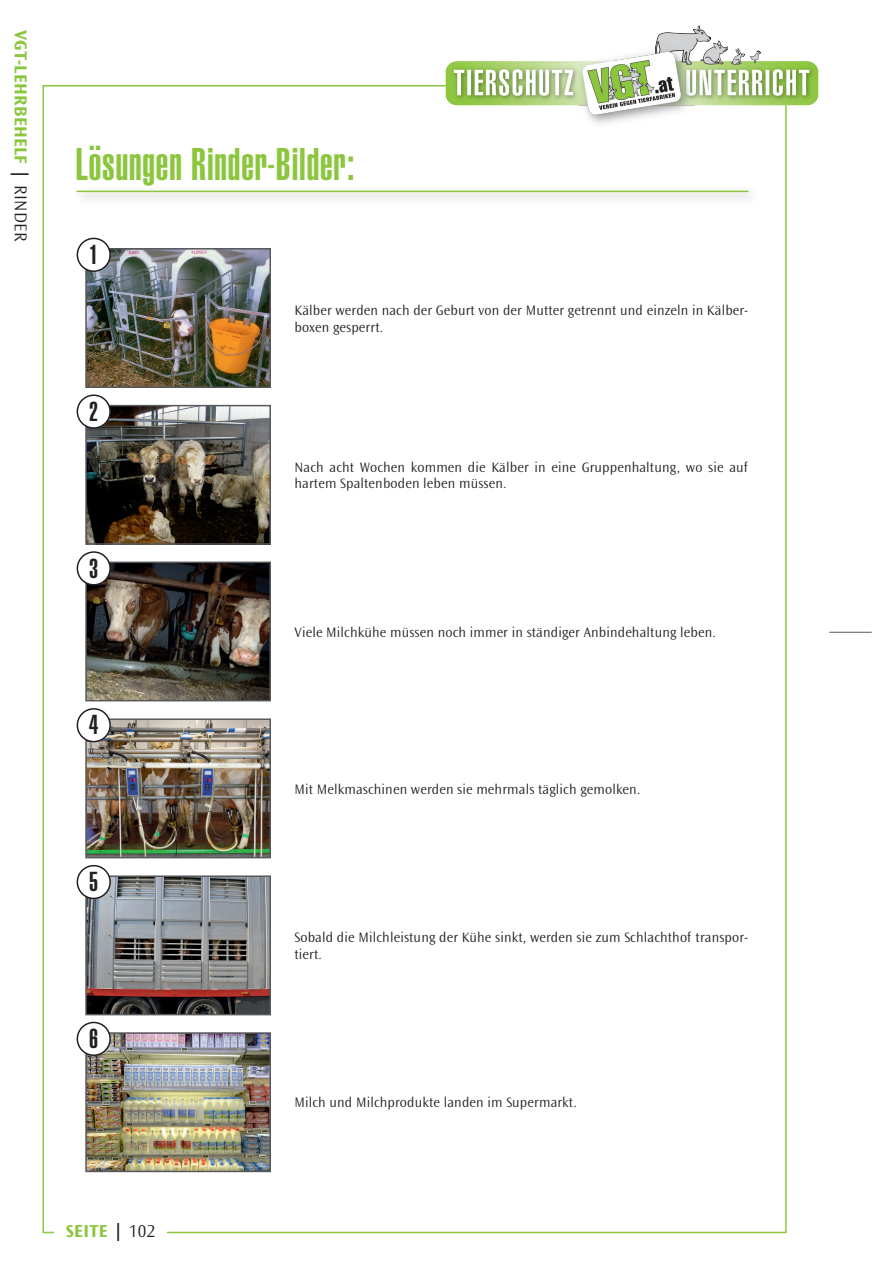
<style>
.page{position:relative;width:893px;height:1263px;background:#fff}
.page>*{position:absolute;margin:0;border:0;box-sizing:border-box;transform-origin:0 0}
.t1{font:900 extra-condensed 45px "Helvetica";letter-spacing:.02em;color:#8bc63e}
.t2{font:900 extra-condensed 27px "Helvetica";color:#231f20}
.t3{font:700 18px "Ocean Sans Std";letter-spacing:.02em;color:#8bc63e}
.t4{font:300 14.25px/16.5px "Ocean Sans Std";letter-spacing:.01em;color:#231f20}
.s1{color:#231f20}
.s2{font-weight:300;color:#231f20}
</style>
<div class="page">
<div style="left:43px;top:85px;width:744px;height:1148px;background:#fff;border:2px solid #8bc63e"></div>
<img style="left:88px;top:1035px;width:180px;height:134px">
<div style="left:85px;top:1032px;width:186px;height:140px;border:2px solid #57585a"></div>
<img style="left:88px;top:878px;width:180px;height:134px">
<div style="left:85px;top:875px;width:186px;height:140px;border:2px solid #57585a"></div>
<img style="left:88px;top:721px;width:180px;height:134px">
<div style="left:85px;top:718px;width:186px;height:140px;border:2px solid #57585a"></div>
<img style="left:88px;top:564px;width:180px;height:134px">
<div style="left:85px;top:561px;width:186px;height:140px;border:2px solid #57585a"></div>
<img style="left:88px;top:408px;width:180px;height:134px">
<div style="left:85px;top:405px;width:186px;height:140px;border:2px solid #57585a"></div>
<img style="left:88px;top:251px;width:180px;height:134px">
<div style="left:85px;top:248px;width:186px;height:140px;border:2px solid #57585a"></div>
<div style="left:54px;top:1224px;width:113px;height:27px;background:#fff"></div>
<hr style="left:829px;top:632px;width:43px;height:1px;background:#57585a">
<div style="left:72px;top:186px;width:689px;height:20px;background:#231f20;opacity:.5"></div>
<hr style="left:77px;top:191px;width:671px;height:1px;background:#8bc63e">
<div style="left:77px;top:395px;width:33px;height:33px;background:#fff;border-radius:50%"></div>
<div style="left:77px;top:394px;width:34px;height:35px;border:2px solid #231f20;border-radius:50%"></div>
<div style="left:77px;top:552px;width:33px;height:33px;background:#fff;border-radius:50%"></div>
<div style="left:77px;top:551px;width:34px;height:34px;border:2px solid #231f20;border-radius:50%"></div>
<div style="left:77px;top:709px;width:33px;height:33px;background:#fff;border-radius:50%"></div>
<div style="left:77px;top:708px;width:34px;height:34px;border:2px solid #231f20;border-radius:50%"></div>
<div style="left:77px;top:866px;width:33px;height:32px;background:#fff;border-radius:50%"></div>
<div style="left:77px;top:865px;width:34px;height:34px;border:2px solid #231f20;border-radius:50%"></div>
<div style="left:77px;top:1022px;width:33px;height:33px;background:#fff;border-radius:50%"></div>
<div style="left:77px;top:1022px;width:34px;height:34px;border:2px solid #231f20;border-radius:50%"></div>
<div style="left:77px;top:238px;width:33px;height:33px;background:#fff;border-radius:50%"></div>
<div style="left:77px;top:238px;width:34px;height:34px;border:2px solid #231f20;border-radius:50%"></div>
<img style="left:403px;top:25px;width:416px;height:108px">
<p class="t3" style="left:31px;top:30px;width:213px;rotate:90deg">VGT-LEHRBEHELF <span class="s1">|</span> <span class="s2">RINDER</span></p>
<h1 class="t1" style="left:75px;top:138px;width:280px">Lösungen Rinder-Bilder:</h1>
<h2 class="t2" style="left:89px;top:239px;width:10px">1</h2>
<h2 class="t2" style="left:89px;top:396px;width:10px">2</h2>
<h2 class="t2" style="left:89px;top:553px;width:10px">3</h2>
<h2 class="t2" style="left:89px;top:709px;width:10px">4</h2>
<h2 class="t2" style="left:89px;top:866px;width:10px">5</h2>
<h2 class="t2" style="left:89px;top:1023px;width:10px">6</h2>
<p class="t4" style="left:294px;top:302px;width:455px">Kälber werden nach der Geburt von der Mutter getrennt und einzeln in Kälber&shy;boxen gesperrt.</p>
<p class="t4" style="left:294px;top:459px;width:455px">Nach acht Wochen kommen die Kälber in eine Gruppenhaltung, wo sie auf hartem Spaltenboden leben müssen.</p>
<p class="t4" style="left:294px;top:624px;width:423px">Viele Milchkühe müssen noch immer in ständiger Anbindehaltung leben.</p>
<p class="t4" style="left:294px;top:781px;width:347px">Mit Melkmaschinen werden sie mehrmals täglich gemolken.</p>
<p class="t4" style="left:294px;top:929px;width:455px">Sobald die Milchleistung der Kühe sinkt, werden sie zum Schlachthof transpor&shy;tiert.</p>
<p class="t4" style="left:294px;top:1094px;width:284px">Milch und Milchprodukte landen im Supermarkt.</p>
<p class="t3" style="left:66px;top:1221px;width:91px">SEITE <span class="s1">|</span> <span class="s2">102</span></p>
</div>
